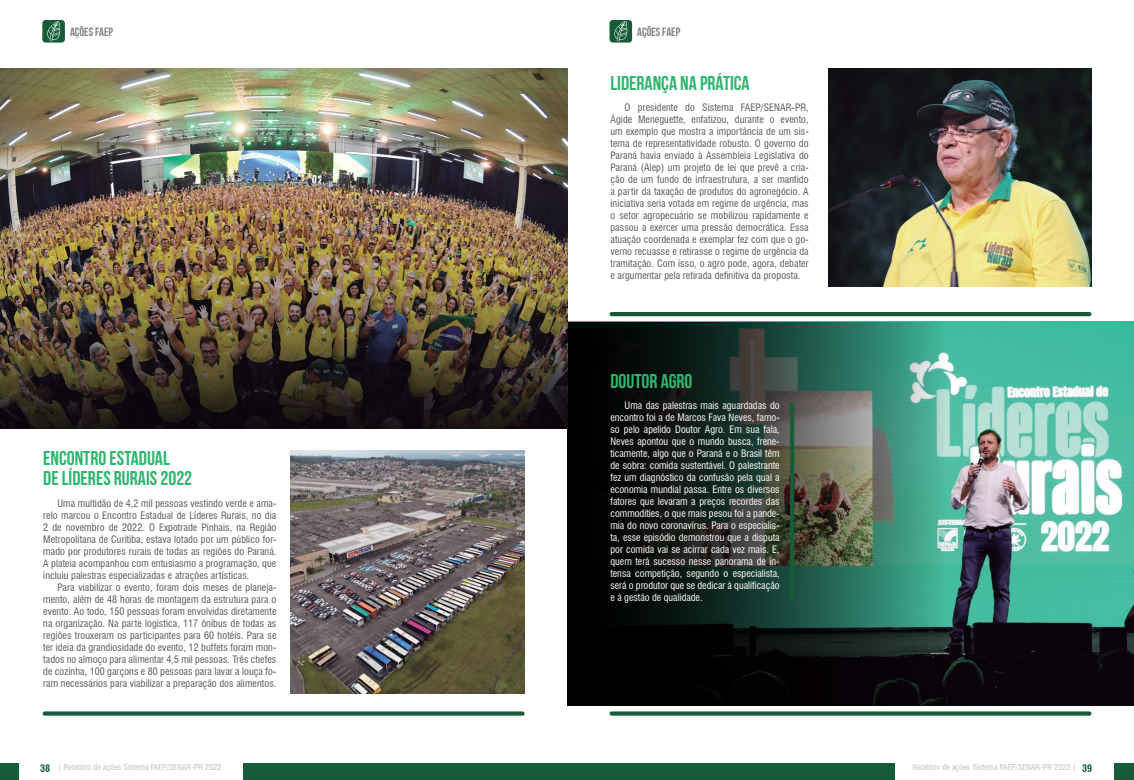
<style>
.page{position:relative;width:1134px;height:780px;background:#fff}
.page>*{position:absolute;margin:0;border:0;box-sizing:border-box;transform-origin:0 0}
.t1{font:700 20px/20px "Bebas Neue";color:#2db66e}
.t2{font:700 12px "Bebas Neue";color:#808285}
.t3{font:condensed 10px/12px "Swiss 721 BT";letter-spacing:.01em;color:#58595b;text-align:justify}
.t4{font:condensed 10px/12px "Swiss 721 BT";color:#fff;text-align:justify}
.t5{font:condensed 8px "Swiss 721 BT";letter-spacing:.01em;color:#bcbec0}
.s1{font-weight:700;font-size:10px;color:#165c39}
</style>
<div class="page">
<div style="left:243px;top:762px;width:651px;height:18px;background:#165c39"></div>
<div style="left:0;top:762px;width:19px;height:18px;background:#165c39"></div>
<div style="left:1114px;top:762px;width:20px;height:18px;background:#165c39"></div>
<img style="left:945px;top:322px;width:189px;height:383px">
<svg style="left:567px;top:322px;width:378px;height:383px;background:#233932"></svg>
<svg style="left:43px;top:711px;width:481px;height:4px;background:#2e6d4d"></svg>
<div style="left:42px;top:20px;width:23px;height:23px;background:#165c39;border-radius:3px"></div>
<svg style="left:47px;top:21px;width:14px;height:20px"></svg>
<div style="left:609px;top:20px;width:23px;height:23px;background:#165c39;border-radius:3px"></div>
<svg style="left:614px;top:21px;width:14px;height:20px"></svg>
<hr style="left:790px;top:403px;width:4px;height:197px;background:#165c39;border-radius:2px">
<hr style="left:609px;top:312px;width:482px;height:4px;background:#165c39;border-radius:2px">
<svg style="left:609px;top:711px;width:482px;height:4px;background:#2e6d4e"></svg>
<img style="left:828px;top:68px;width:263px;height:219px">
<img style="left:0;top:68px;width:568px;height:361px">
<img style="left:291px;top:450px;width:233px;height:243px">
<p class="t2" style="left:70px;top:25px;width:45px">AÇÕES FAEP</p>
<h1 class="t1" style="left:43px;top:448px;width:150px">ENCONTRO ESTADUAL<br>DE LÍDERES RURAIS 2022</h1>
<p class="t3" style="left:43px;top:497px;width:235px;text-indent:14px">Uma multidão de 4,2 mil pessoas vestindo verde e ama&shy;relo marcou o Encontro Estadual de Líderes Rurais, no dia 2 de novembro de 2022. O Expotrade Pinhais, na Região Metropolitana de Curitiba, estava lotado por um público for&shy;mado por produtores rurais de todas as regiões do Paraná.<br>A plateia acompanhou com entusiasmo a programação, que incluiu palestras especializadas e atrações artísticas.</p>
<p class="t3" style="left:43px;top:581px;width:235px;text-indent:14px">Para viabilizar o evento, foram dois meses de planeja&shy;mento, além de 48 horas de montagem da estrutura para o evento. Ao todo, 150 pessoas foram envolvidas diretamente na organização. Na parte logística, 117 ônibus de todas as regiões trouxeram os participantes para 60 hotéis. Para se ter ideia da grandiosidade do evento, 12 buffets foram mon&shy;tados no almoço para alimentar 4,5 mil pessoas. Três chefes de cozinha, 100 garçons e 80 pessoas para lavar a louça fo&shy;ram necessários para viabilizar a preparação dos alimentos.</p>
<p class="t2" style="left:637px;top:25px;width:45px">AÇÕES FAEP</p>
<h1 class="t1" style="left:610px;top:73px;width:141px">LIDERANÇA NA PRÁTICA</h1>
<p class="t3" style="left:610px;top:101px;width:200px;text-indent:14px">O presidente do Sistema FAEP/SENAR-PR, Ágide Meneguette, enfatizou, durante o evento, um exemplo que mostra a importância de um sis&shy;tema de representatividade robusto. O governo do Paraná havia enviado à Assembleia Legislativa do Paraná (Alep) um projeto de lei que prevê a cria&shy;ção de um fundo de infraestrutura, a ser mantido a partir da taxação de produtos do agronegócio. A iniciativa seria votada em regime de urgência, mas o setor agropecuário se mobilizou rapidamente e passou a exercer uma pressão democrática. Essa atuação coordenada e exemplar fez com que o go&shy;verno recuasse e retirasse o regime de urgência da tramitação. Com isso, o agro pode, agora, debater e argumentar pela retirada definitiva da proposta.</p>
<h1 class="t1" style="left:610px;top:371px;width:84px">DOUTOR AGRO</h1>
<p class="t4" style="left:610px;top:399px;width:171px;text-indent:14px">Uma das palestras mais aguardadas do encontro foi a de Marcos Fava Neves, famo&shy;so pelo apelido Doutor Agro. Em sua fala, Neves apontou que o mundo busca, frene&shy;ticamente, algo que o Paraná e o Brasil têm de sobra: comida sustentável. O palestrante fez um diagnóstico da confusão pela qual a economia mundial passa. Entre os diversos fatores que levaram a preços recordes das commodities, o que mais pesou foi a pande&shy;mia do novo coronavírus. Para o especialis&shy;ta, esse episódio demonstrou que a disputa por comida vai se acirrar cada vez mais. E, quem terá sucesso nesse panorama de in&shy;tensa competição, segundo o especialista, será o produtor que se dedicar à qualificação e à gestão de qualidade.</p>
<p class="t5" style="left:40px;top:762px;width:183px"><span class="s1">38</span> | Relatório de ações Sistema FAEP/SENAR-PR 2022</p>
<p class="t5" style="left:913px;top:762px;width:181px">Relatório de ações Sistema FAEP/SENAR-PR 2022 | <span class="s1">39</span></p>
</div>
